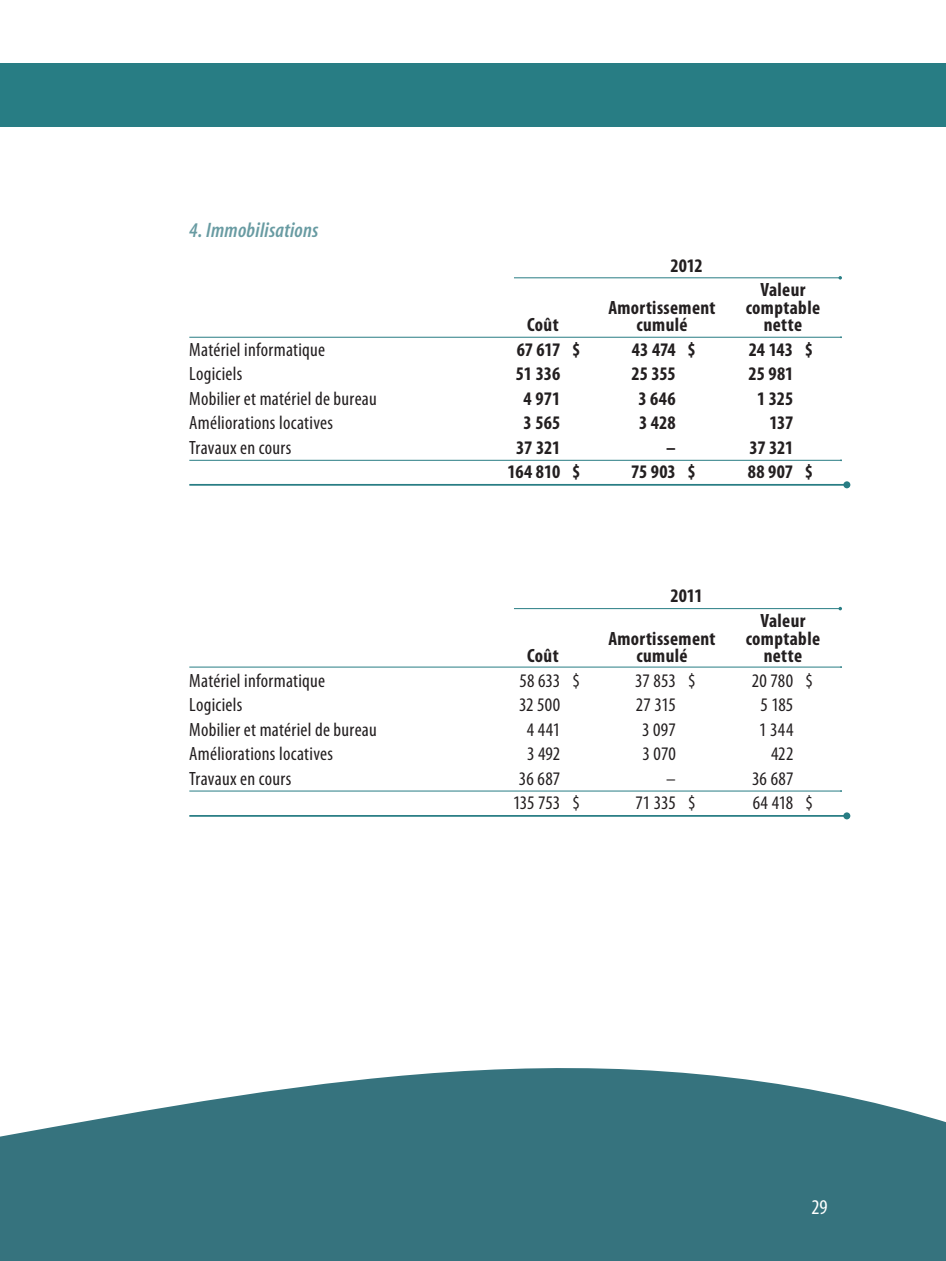
<style>
.page{position:relative;width:946px;height:1261px;background:#fff}
.page>*{position:absolute;margin:0;border:0;box-sizing:border-box;transform-origin:0 0}
.headers_3{font:21px "Myriad MM It 565 300";letter-spacing:.015em;color:#689ba2}
.t1{font:condensed 21px "Myriad Pro";color:#fff}
.fin_text{font:condensed 19.25px "Myriad Pro";letter-spacing:.015em;color:#231f20}
.fin_text-2{font:700 condensed 19.25px "Myriad Pro";letter-spacing:.015em;color:#231f20}
</style>
<div class="page">
<svg style="left:0;top:1068px;width:945px;height:192px;background:#4d838d"></svg>
<hr style="left:514px;top:277px;width:326px;height:1px;background:#287d84">
<hr style="left:189px;top:460px;width:652px;height:1px;background:#287d84">
<hr style="left:189px;top:337px;width:652px;height:1px;background:#287d84">
<hr style="left:189px;top:484px;width:657px;height:1px;background:#287d84">
<div style="left:843px;top:481px;width:7px;height:7px;background:#287d84;border-radius:50%"></div>
<hr style="left:514px;top:608px;width:326px;height:1px;background:#287d84">
<hr style="left:189px;top:790px;width:652px;height:1px;background:#287d84">
<hr style="left:189px;top:666px;width:652px;height:1px;background:#287d84">
<hr style="left:189px;top:815px;width:657px;height:1px;background:#287d84">
<div style="left:843px;top:812px;width:7px;height:7px;background:#287d84;border-radius:50%"></div>
<div style="left:0;top:63px;width:945px;height:63px;background:#287d84"></div>
<p class="headers_3" style="left:189px;top:219px;width:131px">4. Immobilisations</p>
<p class="fin_text-2" style="left:670px;top:254px;width:34px">2012</p>
<p class="fin_text-2" style="left:760px;top:279px;width:46px">Valeur</p>
<p class="fin_text-2" style="left:608px;top:296px;width:109px">Amortissement</p>
<p class="fin_text-2" style="left:745px;top:296px;width:76px">comptable</p>
<p class="fin_text-2" style="left:527px;top:314px;width:33px">Coût</p>
<p class="fin_text-2" style="left:636px;top:314px;width:53px">cumulé</p>
<p class="fin_text-2" style="left:763px;top:314px;width:40px">nette</p>
<p class="fin_text" style="left:189px;top:339px;width:137px">Matériel informatique</p>
<p class="fin_text-2" style="left:516px;top:338px;width:65px">67 617 $</p>
<p class="fin_text-2" style="left:632px;top:338px;width:65px">43 474 $</p>
<p class="fin_text-2" style="left:748px;top:338px;width:66px">24 143 $</p>
<p class="fin_text" style="left:189px;top:363px;width:54px">Logiciels</p>
<p class="fin_text-2" style="left:516px;top:363px;width:46px">51 336</p>
<p class="fin_text-2" style="left:631px;top:363px;width:46px">25 355</p>
<p class="fin_text-2" style="left:748px;top:363px;width:46px">25 981</p>
<p class="fin_text" style="left:189px;top:388px;width:189px">Mobilier et matériel de bureau</p>
<p class="fin_text-2" style="left:523px;top:387px;width:38px">4 971</p>
<p class="fin_text-2" style="left:638px;top:387px;width:39px">3 646</p>
<p class="fin_text-2" style="left:757px;top:387px;width:38px">1 325</p>
<p class="fin_text" style="left:189px;top:412px;width:145px">Améliorations locatives</p>
<p class="fin_text-2" style="left:523px;top:412px;width:38px">3 565</p>
<p class="fin_text-2" style="left:639px;top:412px;width:38px">3 428</p>
<p class="fin_text-2" style="left:769px;top:412px;width:25px">137</p>
<p class="fin_text" style="left:189px;top:437px;width:104px">Travaux en cours</p>
<p class="fin_text-2" style="left:516px;top:436px;width:46px">37 321</p>
<p class="fin_text-2" style="left:666px;top:436px;width:11px">–</p>
<p class="fin_text-2" style="left:749px;top:436px;width:46px">37 321</p>
<p class="fin_text-2" style="left:507px;top:461px;width:74px">164 810 $</p>
<p class="fin_text-2" style="left:631px;top:461px;width:66px">75 903 $</p>
<p class="fin_text-2" style="left:747px;top:461px;width:67px">88 907 $</p>
<p class="fin_text-2" style="left:670px;top:585px;width:33px">2011</p>
<p class="fin_text-2" style="left:760px;top:610px;width:46px">Valeur</p>
<p class="fin_text-2" style="left:608px;top:627px;width:109px">Amortissement</p>
<p class="fin_text-2" style="left:745px;top:627px;width:76px">comptable</p>
<p class="fin_text-2" style="left:527px;top:645px;width:33px">Coût</p>
<p class="fin_text-2" style="left:636px;top:645px;width:53px">cumulé</p>
<p class="fin_text-2" style="left:763px;top:645px;width:40px">nette</p>
<p class="fin_text" style="left:189px;top:669px;width:137px">Matériel informatique</p>
<p class="fin_text" style="left:519px;top:669px;width:62px">58 633 $</p>
<p class="fin_text" style="left:635px;top:669px;width:62px">37 853 $</p>
<p class="fin_text" style="left:752px;top:669px;width:62px">20 780 $</p>
<p class="fin_text" style="left:189px;top:694px;width:54px">Logiciels</p>
<p class="fin_text" style="left:519px;top:694px;width:43px">32 500</p>
<p class="fin_text" style="left:636px;top:694px;width:41px">27 315</p>
<p class="fin_text" style="left:760px;top:694px;width:35px">5 185</p>
<p class="fin_text" style="left:189px;top:718px;width:189px">Mobilier et matériel de bureau</p>
<p class="fin_text" style="left:526px;top:718px;width:35px">4 441</p>
<p class="fin_text" style="left:642px;top:718px;width:35px">3 097</p>
<p class="fin_text" style="left:759px;top:718px;width:36px">1 344</p>
<p class="fin_text" style="left:189px;top:743px;width:145px">Améliorations locatives</p>
<p class="fin_text" style="left:527px;top:743px;width:35px">3 492</p>
<p class="fin_text" style="left:642px;top:743px;width:35px">3 070</p>
<p class="fin_text" style="left:771px;top:743px;width:24px">422</p>
<p class="fin_text" style="left:189px;top:767px;width:104px">Travaux en cours</p>
<p class="fin_text" style="left:519px;top:767px;width:43px">36 687</p>
<p class="fin_text" style="left:666px;top:767px;width:11px">–</p>
<p class="fin_text" style="left:752px;top:767px;width:43px">36 687</p>
<p class="fin_text" style="left:513px;top:792px;width:68px">135 753 $</p>
<p class="fin_text" style="left:635px;top:792px;width:61px">71 335 $</p>
<p class="fin_text" style="left:752px;top:792px;width:62px">64 418 $</p>
<p class="t1" style="left:811px;top:1195px;width:18px">29</p>
</div>
